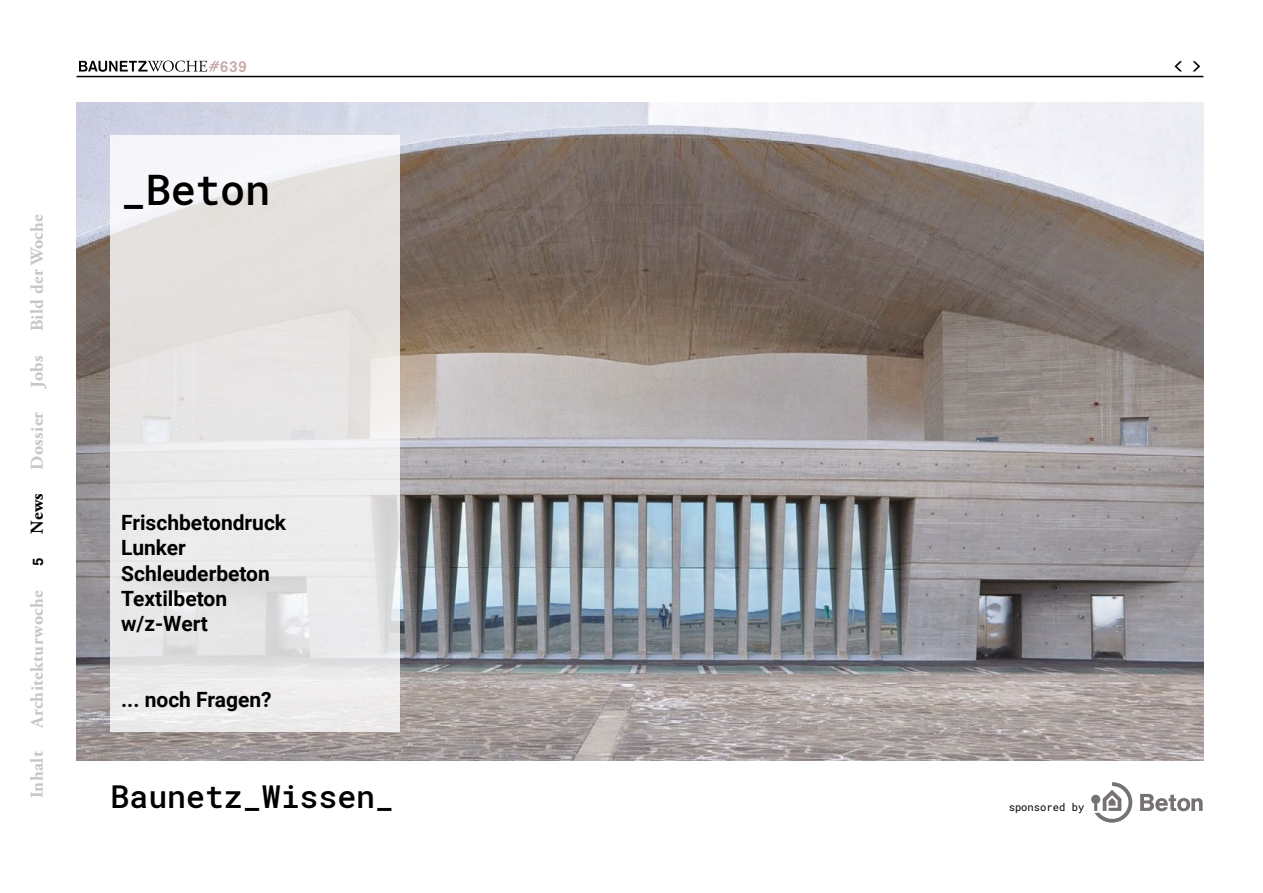
<style>
.page{position:relative;width:1263px;height:893px;background:#fff}
.page>*{position:absolute;margin:0;border:0;box-sizing:border-box;transform-origin:0 0}
.t1{font:500 42px "Roboto Mono";letter-spacing:-.01em;color:#000}
.t2{font:500 31.5px "Roboto Mono";color:#000}
.t3{font:700 21px/25.2px "Roboto";color:#000}
.t4{font:700 18px "Adobe Garamond Pro";letter-spacing:.02em;color:#c6c6c6}
.t5{font:700 18px "Adobe Garamond Pro";color:#000}
.t6{font:500 15.75px "Akzidenz Grotesk BQ";color:#c7adad}
.t7{font:500 15px "Akzidenz Grotesk BQ";color:#000}
.t8{font:10.5px "Roboto Mono";color:#000}
</style>
<div class="page">
<hr style="left:77px;top:76px;width:1126px;height:1px;background:#000">
<svg style="left:1192px;top:61px;width:8px;height:10px"></svg>
<svg style="left:1174px;top:61px;width:8px;height:10px"></svg>
<img style="left:77px;top:102px;width:1126px;height:659px">
<svg style="left:1091px;top:782px;width:41px;height:41px"></svg>
<svg style="left:1140px;top:794px;width:63px;height:17px"></svg>
<svg style="left:111px;top:136px;width:289px;height:596px;background:#e8e7e7"></svg>
<svg style="left:79px;top:61px;width:140px;height:11px"></svg>
<p class="t4" style="left:27px;top:331px;width:119px;rotate:-90deg">Bild der Woche</p>
<p class="t4" style="left:27px;top:388px;width:34px;rotate:-90deg">Jobs</p>
<p class="t4" style="left:27px;top:470px;width:59px;rotate:-90deg">Dossier</p>
<p class="t5" style="left:27px;top:534px;width:42px;rotate:-90deg">News</p>
<p class="t7" style="left:29px;top:566px;width:10px;rotate:-90deg">5</p>
<p class="t4" style="left:27px;top:728px;width:139px;rotate:-90deg">Architekturwoche</p>
<p class="t4" style="left:27px;top:798px;width:49px;rotate:-90deg">Inhalt</p>
<p class="t6" style="left:220px;top:56px;width:28px">639</p>
<h1 class="t1" style="left:121px;top:161px;width:151px">_Beton</h1>
<p class="t3" style="left:121px;top:509px;width:166px">Frischbetondruck<br>Lunker<br>Schleuderbeton<br>Textilbeton w/z-Wert</p>
<p class="t3" style="left:121px;top:686px;width:152px">... noch Fragen?</p>
<h2 class="t2" style="left:111px;top:775px;width:285px">Baunetz_Wissen_</h2>
<p class="t8" style="left:1009px;top:800px;width:77px">sponsored by</p>
</div>
